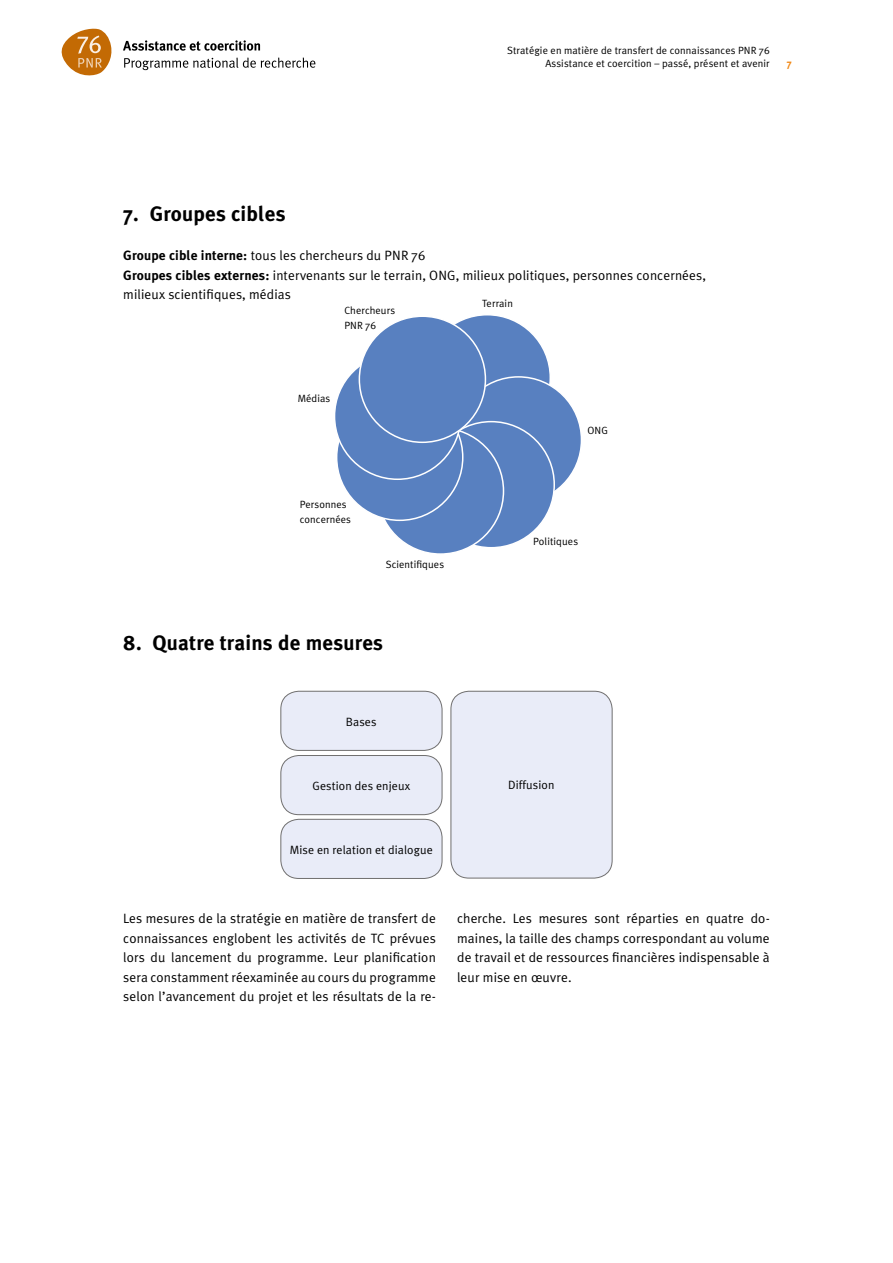
<style>
.page{position:relative;width:893px;height:1263px;background:#fff}
.page>*{position:absolute;margin:0;border:0;box-sizing:border-box;transform-origin:0 0}
.t1{font:700 21px "Meta Plus";letter-spacing:.01em;color:#000}
.t2{font:13.5px/19.5px "Meta Plus Normal";letter-spacing:.01em;color:#000;text-align:justify}
.t3{font:12px "Meta Plus Normal";letter-spacing:.01em;color:#000}
.t4{font:10.5px/15px "Meta Plus Normal";letter-spacing:.01em;color:#000}
.t5{font:700 10.5px "Meta Plus";color:#f18815}
.s1{font-family:"Meta Plus";font-weight:700}
</style>
<div class="page">
<svg style="left:123px;top:40px;width:137px;height:11px"></svg>
<svg style="left:124px;top:58px;width:191px;height:12px"></svg>
<svg style="left:62px;top:29px;width:50px;height:46px"></svg>
<div style="left:424px;top:315px;width:126px;height:126px;background:#5880c0;border-radius:50%"></div>
<div style="left:455px;top:377px;width:126px;height:126px;background:#5880c0;border-radius:50%"></div>
<div style="left:428px;top:422px;width:126px;height:126px;background:#5880c0;border-radius:50%"></div>
<div style="left:377px;top:428px;width:126px;height:126px;background:#5880c0;border-radius:50%"></div>
<div style="left:337px;top:394px;width:126px;height:126px;background:#5880c0;border-radius:50%"></div>
<div style="left:335px;top:353px;width:126px;height:126px;background:#5880c0;border-radius:50%"></div>
<div style="left:359px;top:316px;width:126px;height:126px;background:#5880c0;border-radius:50%"></div>
<div style="left:281px;top:691px;width:161px;height:59px;background:#e9ecf8;border-radius:18px"></div>
<div style="left:281px;top:691px;width:161px;height:59px;border:1px solid #706f6f;border-radius:18px"></div>
<div style="left:281px;top:755px;width:161px;height:60px;background:#e9ecf8;border-radius:18px"></div>
<div style="left:281px;top:755px;width:161px;height:60px;border:1px solid #706f6f;border-radius:18px"></div>
<div style="left:281px;top:819px;width:161px;height:59px;background:#e9ecf8;border-radius:18px"></div>
<div style="left:281px;top:819px;width:161px;height:60px;border:1px solid #706f6f;border-radius:18px"></div>
<div style="left:451px;top:691px;width:161px;height:187px;background:#e9ecf8;border-radius:18px"></div>
<div style="left:451px;top:691px;width:161px;height:187px;border:1px solid #706f6f;border-radius:18px"></div>
<p class="t4" style="left:507px;top:43px;width:264px;line-height:13.5px;text-align:right">Stratégie en matière de transfert de connaissances PNR 76<br>Assistance et coercition – passé, présent et avenir</p>
<p class="t5" style="left:787px;top:57px;width:6px">7</p>
<h1 class="t1" style="left:123px;top:202px;width:164px">7. Groupes cibles</h1>
<p class="t2" style="left:123px;top:246px;width:584px;text-align:left"><span class="s1">Groupe cible interne:</span> tous les chercheurs du PNR 76<br><span class="s1">Groupes cibles externes:</span> intervenants sur le terrain, ONG, milieux politiques, personnes concernées, milieux scientifiques, médias</p>
<p class="t4" style="left:482px;top:296px;width:32px">Terrain</p>
<p class="t4" style="left:344px;top:303px;width:52px">Chercheurs<br>PNR 76</p>
<p class="t4" style="left:298px;top:391px;width:34px">Médias</p>
<p class="t4" style="left:300px;top:497px;width:53px">Personnes concernées</p>
<p class="t4" style="left:386px;top:557px;width:60px">Scientifiques</p>
<h1 class="t1" style="left:123px;top:631px;width:261px">8. Quatre trains de mesures</h1>
<p class="t3" style="left:346px;top:714px;width:32px">Bases</p>
<p class="t3" style="left:312px;top:779px;width:99px">Gestion des enjeux</p>
<p class="t3" style="left:290px;top:842px;width:145px">Mise en relation et dialogue</p>
<p class="t4" style="left:587px;top:422px;width:22px">ONG</p>
<p class="t4" style="left:533px;top:534px;width:47px">Politiques</p>
<p class="t3" style="left:508px;top:778px;width:48px">Diffusion</p>
<p class="t2" style="left:123px;top:909px;width:314px">Les mesures de la stratégie en matière de transfert de connaissances englobent les activités de TC prévues lors du lancement du programme. Leur planification sera constamment réexaminée au cours du programme selon l’avancement du projet et les résultats de la re-</p>
<p class="t2" style="left:457px;top:909px;width:314px">cherche. Les mesures sont réparties en quatre do&shy;maines, la taille des champs correspondant au volume de travail et de ressources financières indispensable à leur mise en œuvre.</p>
</div>
